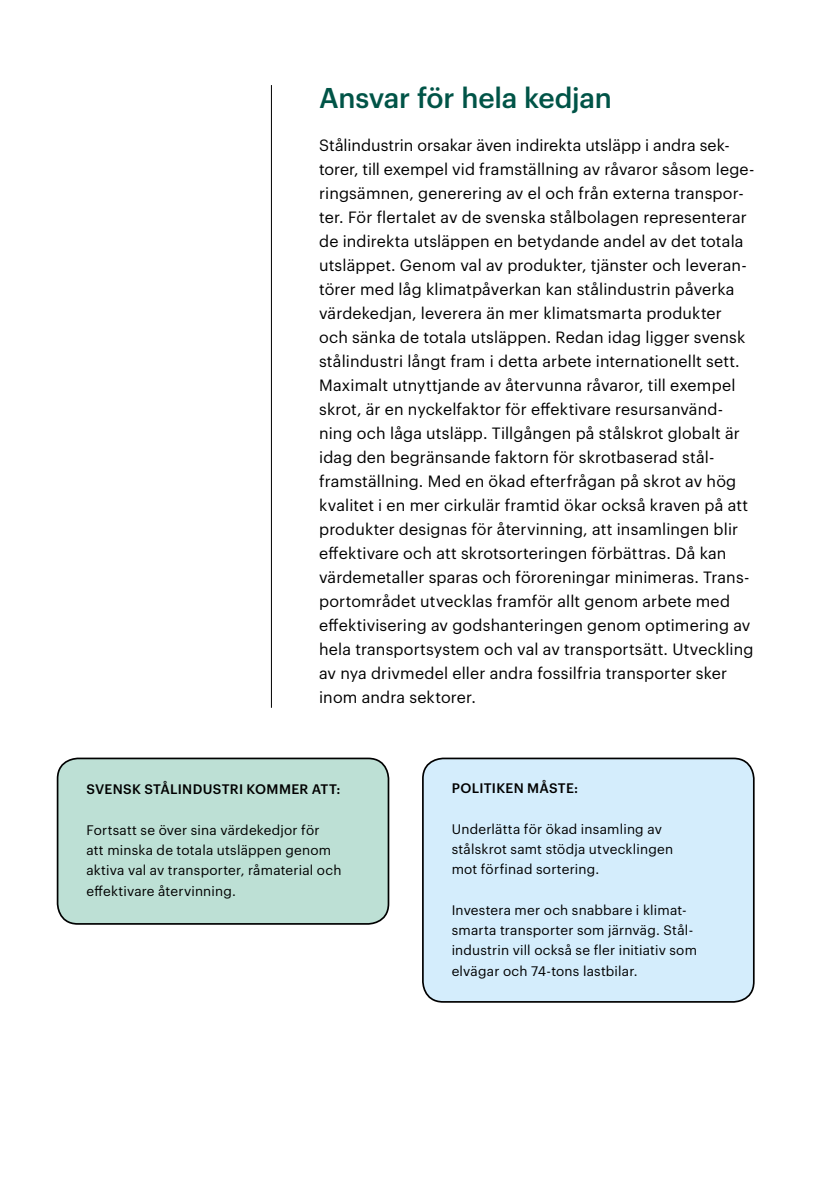
<style>
.page{position:relative;width:840px;height:1191px;background:#fff}
.page>*{position:absolute;margin:0;border:0;box-sizing:border-box;transform-origin:0 0}
.t1{font:500 28px "Graphik LG";letter-spacing:-.02em;color:#005447}
.t2{font:16px/24px "Graphik LG";letter-spacing:.01em;color:#000}
.t3{font:13.6px/20.2px "Graphik LG";letter-spacing:.015em;color:#000}
.t4{font:500 13.6px "Graphik LG";letter-spacing:.02em;color:#000}
</style>
<div class="page">
<div style="left:422px;top:758px;width:331px;height:244px;background:#d4edfc;border-radius:20px"></div>
<div style="left:422px;top:757px;width:332px;height:245px;border:2px solid #000;border-radius:20px"></div>
<div style="left:58px;top:758px;width:330px;height:166px;background:#bde0d5;border-radius:20px"></div>
<div style="left:57px;top:757px;width:332px;height:167px;border:2px solid #000;border-radius:20px"></div>
<hr style="left:271px;top:85px;width:1px;height:623px;background:#000">
<h1 class="t1" style="left:319px;top:76px;width:294px">ANSVAR FÖR HELA KEDJAN</h1>
<p class="t2" style="left:319px;top:132px;width:437px">Stålindustrin orsakar även indirekta utsläpp i andra sek&shy;torer, till exempel vid framställning av råvaror såsom lege&shy;ringsämnen, generering av el och från externa transpor&shy;ter. För flertalet av de svenska stålbolagen representerar de indirekta utsläppen en betydande andel av det totala utsläppet. Genom val av produkter, tjänster och leveran&shy;törer med låg klimatpåverkan kan stålindustrin påverka värdekedjan, leverera än mer klimatsmarta produkter och sänka de totala utsläppen. Redan idag ligger svensk stålindustri långt fram i detta arbete internationellt sett.<br>Maximalt utnyttjande av återvunna råvaror, till exempel skrot, är en nyckelfaktor för effektivare resursanvänd&shy;ning och låga utsläpp. Tillgången på stålskrot globalt är idag den begränsande faktorn för skrotbaserad stål&shy;framställning. Med en ökad efterfrågan på skrot av hög kvalitet i en mer cirkulär framtid ökar också kraven på att produkter designas för återvinning, att insamlingen blir effektivare och att skrotsorteringen förbättras. Då kan värdemetaller sparas och föroreningar minimeras. Trans&shy;portområdet utvecklas framför allt genom arbete med effektivisering av godshanteringen genom optimering av hela transportsystem och val av transportsätt. Utveckling av nya drivmedel eller andra fossilfria transporter sker inom andra sektorer.</p>
<p class="t4" style="left:86px;top:779px;width:255px">SVENSK STÅLINDUSTRI KOMMER ATT:</p>
<p class="t3" style="left:86px;top:818px;width:256px">Fortsatt se över sina värdekedjor för<br>att minska de totala utsläppen genom aktiva val av transporter, råmaterial och effektivare återvinning.</p>
<p class="t4" style="left:451px;top:777px;width:128px">POLITIKEN MÅSTE:</p>
<p class="t3" style="left:451px;top:817px;width:223px">Underlätta för ökad insamling av stålskrot samt stödja utvecklingen mot förfinad sortering.</p>
<p class="t3" style="left:451px;top:898px;width:247px">Investera mer och snabbare i klimat&shy;smarta transporter som järnväg. Stål&shy;industrin vill också se fler initiativ som elvägar och 74-tons lastbilar.</p>
</div>
